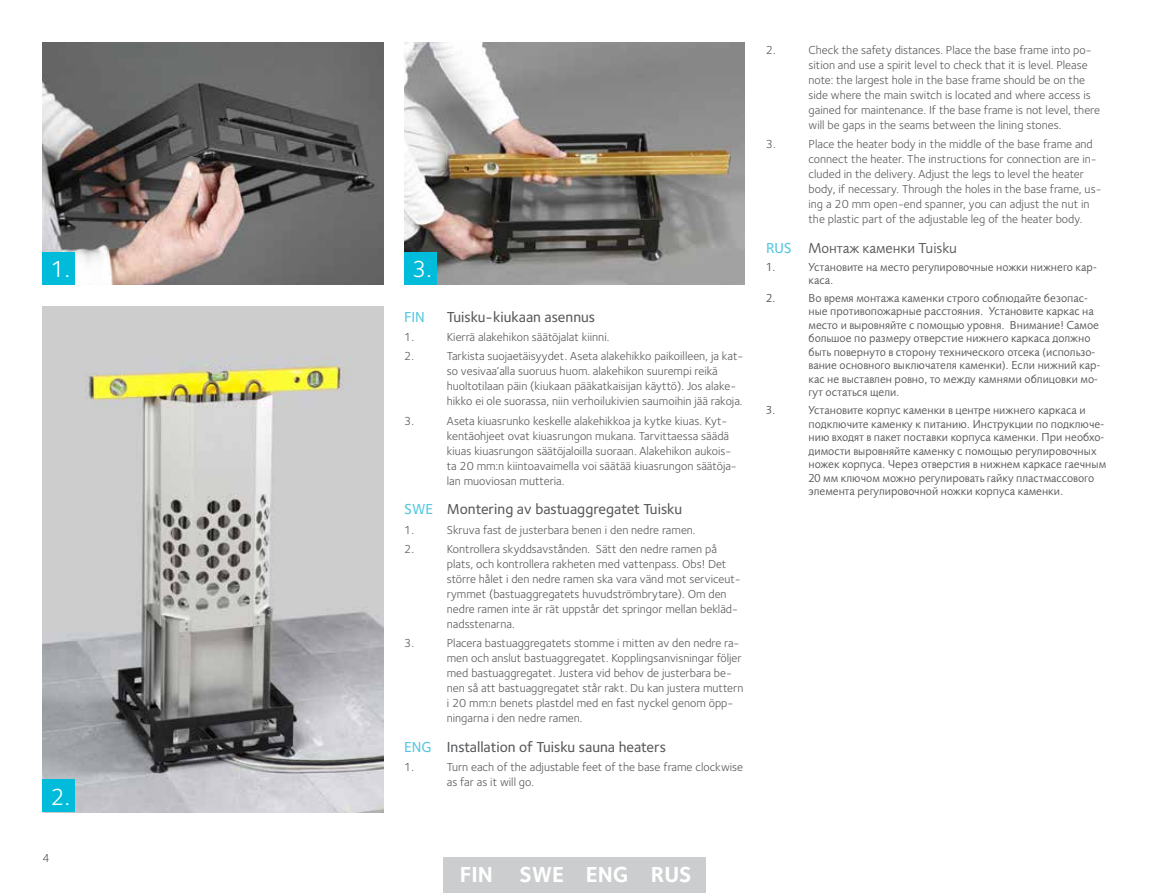
<style>
.page{position:relative;width:1149px;height:893px;background:#fff}
.page>*{position:absolute;margin:0;border:0;box-sizing:border-box;transform-origin:0 0}
.t1{font:24px "Foundry Sterling OT2";color:#fff}
.t2{font:700 22.5px "Foundry Sterling OT2";color:#fff}
.t3{font:500 15px "Foundry Sterling OT2";color:#58595b}
.t4{font:15px "Foundry Sans Book CY";color:#58595b}
.t5{font:500 15px "Foundry Sterling OT2";color:#52c7e0}
.t6{font:12px/15px "Foundry Sterling OT2";color:#58595b}
.t7{font:12px/13.5px "Foundry Sans Book CY";color:#58595b}
.s1{color:#52c7e0}
.s2{font-family:"Foundry Sterling OT2";font-weight:500;color:#52c7e0}
</style>
<div class="page">
<div style="left:509px;top:857px;width:65px;height:36px;background:#cbcdce"></div>
<div style="left:443px;top:857px;width:66px;height:36px;background:#cbcdce"></div>
<div style="left:574px;top:857px;width:65px;height:36px;background:#cbcdce"></div>
<div style="left:639px;top:857px;width:66px;height:36px;background:#cbcdce"></div>
<img style="left:43px;top:43px;width:340px;height:242px">
<div style="left:43px;top:252px;width:32px;height:32px;background:#00bcda"></div>
<img style="left:404px;top:43px;width:340px;height:242px">
<div style="left:404px;top:252px;width:32px;height:32px;background:#00bcda"></div>
<img style="left:43px;top:306px;width:340px;height:506px">
<div style="left:43px;top:779px;width:32px;height:32px;background:#00bcda"></div>
<h1 class="t1" style="left:50px;top:252px;width:21px">1.</h1>
<h1 class="t1" style="left:412px;top:252px;width:21px">3.</h1>
<h1 class="t1" style="left:50px;top:779px;width:21px">2.</h1>
<p class="t6" style="left:43px;top:850px;width:9px">4</p>
<p class="t5" style="left:404px;top:306px;width:22px">FIN</p>
<p class="t3" style="left:446px;top:306px;width:150px">Tuisku-kiukaan asennus</p>
<p class="t6" style="left:404px;top:329px;width:11px">1.</p>
<p class="t6" style="left:446px;top:329px;width:164px">Kierrä alakehikon säätöjalat kiinni.</p>
<p class="t6" style="left:404px;top:348px;width:11px">2.</p>
<p class="t6" style="left:446px;top:348px;width:298px">Tarkista suojaetäisyydet. Aseta alakehikko paikoilleen, ja kat&shy;so vesivaa’alla suoruus huom. alakehikon suurempi reikä huoltotilaan päin (kiukaan pääkatkaisijan käyttö). Jos alake&shy;hikko ei ole suorassa, niin verhoilukivien saumoihin jää rakoja.</p>
<p class="t6" style="left:404px;top:412px;width:11px">3.</p>
<p class="t6" style="left:446px;top:412px;width:291px">Aseta kiuasrunko keskelle alakehikkoa ja kytke kiuas. Kyt&shy;kentäohjeet ovat kiuasrungon mukana. Tarvittaessa säädä kiuas kiuasrungon säätöjaloilla suoraan. Alakehikon aukois&shy;ta 20 mm:n kiintoavaimella voi säätää kiuasrungon säätöja&shy;lan muoviosan mutteria.</p>
<p class="t3" style="left:404px;top:498px;width:279px"><span class="s1">SWE</span> Montering av bastuaggregatet Tuisku</p>
<p class="t6" style="left:404px;top:521px;width:11px">1.</p>
<p class="t6" style="left:446px;top:521px;width:250px">Skruva fast de justerbara benen i den nedre ramen.</p>
<p class="t6" style="left:404px;top:540px;width:11px">2.</p>
<p class="t6" style="left:446px;top:540px;width:295px">Kontrollera skyddsavstånden. Sätt den nedre ramen på plats, och kontrollera rakheten med vattenpass. Obs! Det större hålet i den nedre ramen ska vara vänd mot serviceut&shy;rymmet (bastuaggregatets huvudströmbrytare). Om den nedre ramen inte är rät uppstår det springor mellan bekläd&shy;nadsstenarna.</p>
<p class="t6" style="left:404px;top:635px;width:11px">3.</p>
<p class="t6" style="left:446px;top:635px;width:298px">Placera bastuaggregatets stomme i mitten av den nedre ra&shy;men och anslut bastuaggregatet. Kopplingsanvisningar följer med bastuaggregatet. Justera vid behov de justerbara be&shy;nen så att bastuaggregatet står rakt. Du kan justera muttern i 20 mm:n benets plastdel med en fast nyckel genom öpp&shy;ningarna i den nedre ramen.</p>
<p class="t3" style="left:404px;top:735px;width:263px"><span class="s1">ENG</span> Installation of Tuisku sauna heaters</p>
<p class="t6" style="left:404px;top:758px;width:11px">1.</p>
<p class="t6" style="left:446px;top:758px;width:298px">Turn each of the adjustable feet of the base frame clockwise as far as it will go.</p>
<h2 class="t2" style="left:459px;top:857px;width:233px">FIN SWE ENG RUS</h2>
<p class="t6" style="left:765px;top:42px;width:11px">2.</p>
<p class="t6" style="left:808px;top:42px;width:293px">Check the safety distances. Place the base frame into po&shy;sition and use a spirit level to check that it is level. Please note: the largest hole in the base frame should be on the side where the main switch is located and where access is gained for maintenance. If the base frame is not level, there will be gaps in the seams between the lining stones.</p>
<p class="t6" style="left:765px;top:136px;width:11px">3.</p>
<p class="t6" style="left:808px;top:136px;width:294px">Place the heater body in the middle of the base frame and connect the heater. The instructions for connection are in&shy;cluded in the delivery. Adjust the legs to level the heater body, if necessary. Through the holes in the base frame, us&shy;ing a 20 mm open-end spanner, you can adjust the nut in the plastic part of the adjustable leg of the heater body.</p>
<p class="t4" style="left:765px;top:239px;width:192px"><span class="s2">RUS</span> Монтаж каменки Tuisku</p>
<p class="t7" style="left:765px;top:260px;width:11px">1.</p>
<p class="t7" style="left:808px;top:260px;width:290px">Установите на место регулировочные ножки нижнего кар&shy;каса.</p>
<p class="t7" style="left:765px;top:291px;width:11px">2.</p>
<p class="t7" style="left:808px;top:291px;width:293px">Во время монтажа каменки строго соблюдайте безопас&shy;ные противопожарные расстояния. Установите каркас на место и выровняйте с помощью уровня. Внимание! Самое большое по размеру отверстие нижнего каркаса должно быть повернуто в сторону технического отсека (использо&shy;вание основного выключателя каменки). Если нижний кар&shy;кас не выставлен ровно, то между камнями облицовки мо&shy;гут остаться щели.</p>
<p class="t7" style="left:765px;top:403px;width:11px">3.</p>
<p class="t7" style="left:808px;top:403px;width:299px">Установите корпус каменки в центре нижнего каркаса и подключите каменку к питанию. Инструкции по подключе&shy;нию входят в пакет поставки корпуса каменки. При необхо&shy;димости выровняйте каменку с помощью регулировочных ножек корпуса. Через отверстия в нижнем каркасе гаечным 20 мм ключом можно регулировать гайку пластмассового элемента регулировочной ножки корпуса каменки.</p>
</div>
